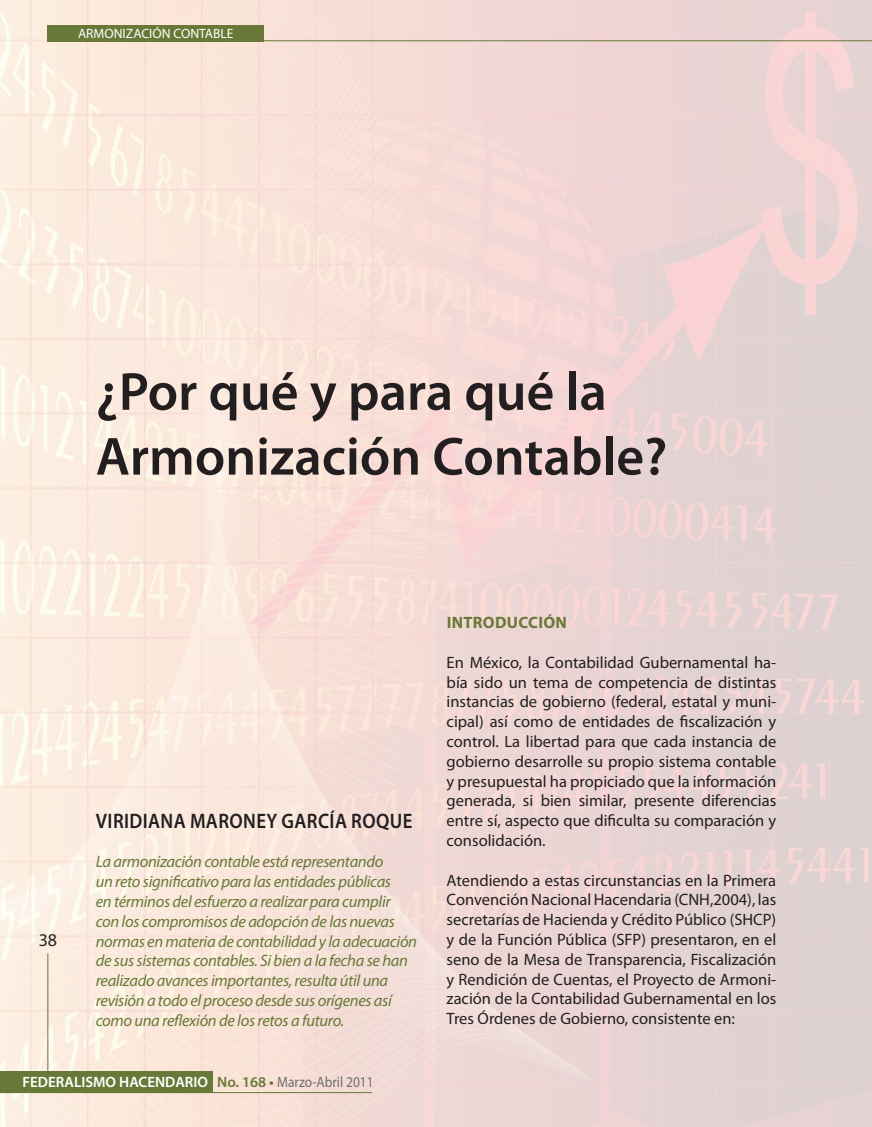
<style>
.page{position:relative;width:872px;height:1127px;background:#fff}
.page>*{position:absolute;margin:0;border:0;box-sizing:border-box;transform-origin:0 0}
.Título{font:600 54px/64.8px "Myriad Pro";color:#231f20}
.autor{font:600 21px "Myriad Pro";letter-spacing:.02em;color:#231f20;scale:.9 1}
.t1{font:18px "Myriad Pro";color:#231f20}
.texto{font:16.5px/19.8px "Myriad Pro";color:#231f20;text-align:justify}
.nota_editorial{font:italic 16.5px/19.8px "Myriad Pro";letter-spacing:-.02em;color:#687937}
.Subtítulo_1{font:700 16.5px "Myriad Pro";letter-spacing:.02em;color:#687937}
.t2{font:600 15px "Myriad Pro";color:#fff}
.t3{font:13.5px "Myriad Pro";color:#fff}
.s1{color:#687937}
.s2{font-weight:400;color:#6c6d70}
</style>
<div class="page">
<img style="left:0;top:0;width:872px;height:1127px">
<div style="left:0;top:1071px;width:213px;height:22px;background:#687937"></div>
<hr style="left:0;top:1092px;width:372px;height:1px;background:#687937">
<hr style="left:47px;top:953px;width:1px;height:118px;background:#687937">
<hr style="left:47px;top:40px;width:825px;height:1px;background:#687937">
<div style="left:47px;top:25px;width:217px;height:16px;background:#687937"></div>
<p class="t3" style="left:78px;top:25px;width:157px">ARMONIZACIÓN CONTABLE</p>
<p class="Título" style="left:96px;top:358px;width:573px">¿Por qué y para qué la<br>Armonización Contable?</p>
<p class="t1" style="left:39px;top:929px;width:20px">38</p>
<p class="autor" style="left:96px;top:807px;width:353px">VIRIDIANA MARONEY GARCÍA ROQUE</p>
<p class="nota_editorial" style="left:96px;top:851px;width:323px">La armonización contable está representando<br>un reto significativo para las entidades públicas<br>en términos del esfuerzo a realizar para cumplir con los compromisos de adopción de las nuevas normas en materia de contabilidad y la adecuación de sus sistemas contables. Si bien a la fecha se han realizado avances importantes, resulta útil una revisión a todo el proceso desde sus orígenes así como una reflexión de los retos a futuro.</p>
<p class="Subtítulo_1" style="left:447px;top:612px;width:122px">INTRODUCCIÓN</p>
<p class="texto" style="left:446px;top:652px;width:331px">En México, la Contabilidad Gubernamental ha&shy;bía sido un tema de competencia de distintas instancias de gobierno (federal, estatal y muni&shy;cipal) así como de entidades de fiscalización y control. La libertad para que cada instancia de gobierno desarrolle su propio sistema contable y presupuestal ha propiciado que la información generada, si bien similar, presente diferencias entre sí, aspecto que dificulta su comparación y consolidación.</p>
<p class="texto" style="left:446px;top:870px;width:331px">Atendiendo a estas circunstancias en la Primera Convención Nacional Hacendaria (CNH,2004), las secretarías de Hacienda y Crédito Público (SHCP) y de la Función Pública (SFP) presentaron, en el seno de la Mesa de Transparencia, Fiscalización y Rendición de Cuentas, el Proyecto de Armoni&shy;zación de la Contabilidad Gubernamental en los Tres Órdenes de Gobierno, consistente en:</p>
<p class="t2" style="left:23px;top:1073px;width:353px">FEDERALISMO HACENDARIO <span class="s1">No. 168 •</span> <span class="s2">Marzo-Abril 2011</span></p>
</div>
